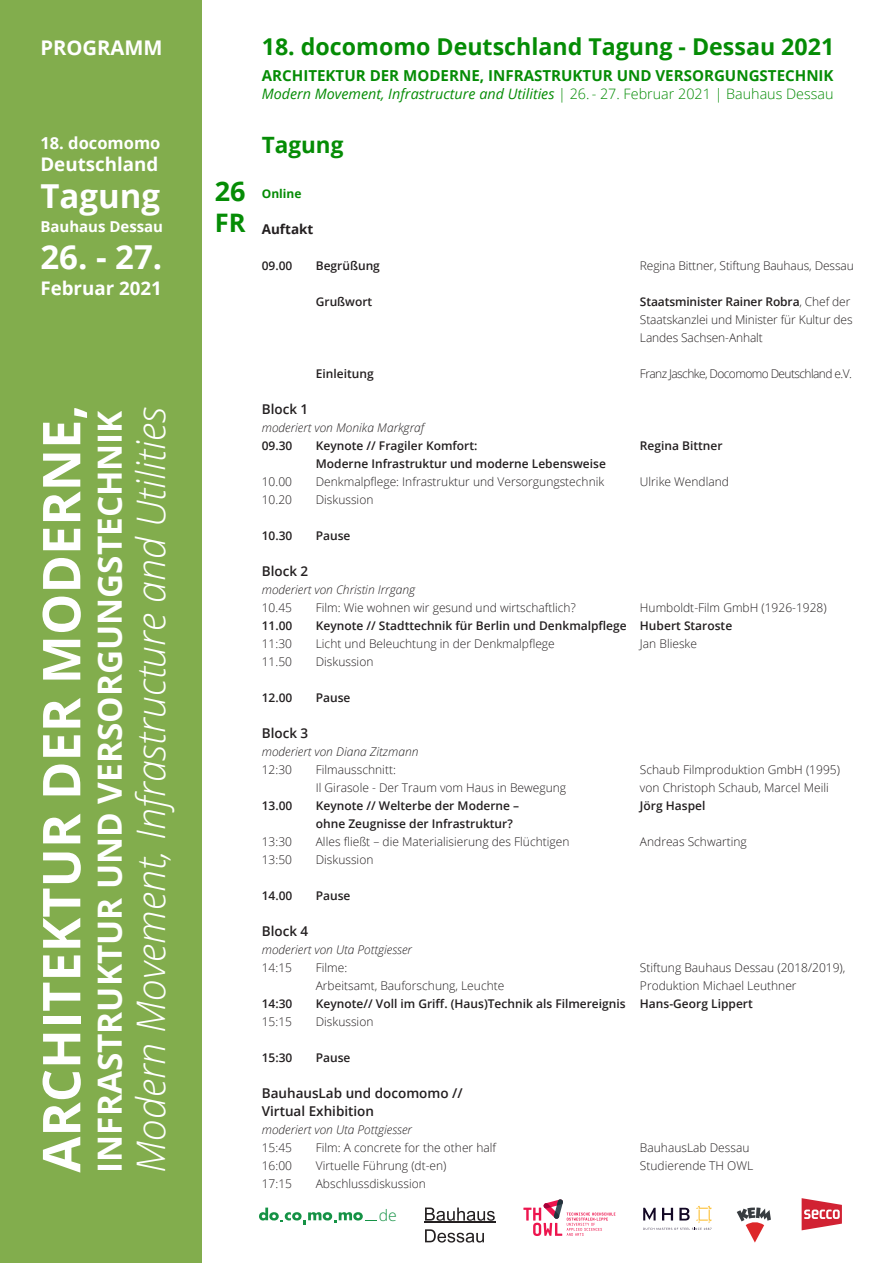
<style>
.page{position:relative;width:893px;height:1263px;background:#fff}
.page>*{position:absolute;margin:0;border:0;box-sizing:border-box;transform-origin:0 0}
.t1{font:700 52.2px "Open Sans";color:#fff}
.t2{font:italic 300 39.3px "Open Sans";color:#fff}
.t3{font:700 33.3px "Open Sans";color:#fff}
.t4{font:700 33px "Open Sans";color:#fff}
.t5{font:700 27px "Open Sans";color:#058c05}
.t6{font:700 25.5px "Open Sans";color:#058c05}
.t7{font:700 23.25px "Open Sans";color:#058c05}
.t8{font:700 22.5px "Open Sans";color:#058c05}
.t9{font:700 20.25px "Open Sans";color:#fff}
.t10{font:700 18.75px "Open Sans";color:#fff}
.t11{font:700 16.5px "Open Sans";color:#fff}
.t12{font:300 15.9px "Open Sans";color:#159245}
.t13{font:700 15.15px "Open Sans";color:#058c05}
.t14{font:700 15px "Open Sans";color:#fff}
.t15{font:italic 14.4px "Open Sans";color:#058c05}
.t16{font:600 13.5px "Open Sans";color:#231f20}
.t17{font:700 13.5px "Open Sans";color:#231f20}
.t18{font:300 12px/18px "Open Sans";color:#231f20}
.t19{font:600 12px "Open Sans";color:#231f20}
.t20{font:italic 300 12px "Open Sans";color:#231f20}
.t21{font:300 12px "Open Sans";letter-spacing:-.05em;color:#231f20}
.t22{font:700 12px "Open Sans";color:#058c05}
.s1{font-weight:300;font-style:normal}
.s2{font-weight:600}
</style>
<div class="page">
<div style="left:0;top:0;width:202px;height:1263px;background:#82ad4d"></div>
<svg style="left:259px;top:1207px;width:117px;height:18px"></svg>
<svg style="left:523px;top:1199px;width:92px;height:37px"></svg>
<svg style="left:425px;top:1207px;width:70px;height:14px"></svg>
<hr style="left:424px;top:1222px;width:71px;height:1px;background:#231f20">
<svg style="left:425px;top:1229px;width:59px;height:13px"></svg>
<svg style="left:643px;top:1206px;width:68px;height:24px"></svg>
<svg style="left:802px;top:1198px;width:40px;height:32px"></svg>
<svg style="left:737px;top:1207px;width:34px;height:35px"></svg>
<h3 class="t9" style="left:40px;top:33px;width:124px">PROGRAMM</h3>
<h3 class="t11" style="left:40px;top:131px;width:122px">18. docomomo</h3>
<h3 class="t10" style="left:40px;top:151px;width:119px">Deutschland</h3>
<h3 class="t4" style="left:40px;top:173px;width:121px">Tagung</h3>
<p class="t14" style="left:40px;top:216px;width:124px">Bauhaus Dessau</p>
<h3 class="t4" style="left:40px;top:234px;width:123px">26. - 27.</h3>
<h3 class="t10" style="left:40px;top:274px;width:123px">Februar 2021</h3>
<h1 class="t1" style="left:25px;top:1172px;width:770px;rotate:-90deg">ARCHITEKTUR DER MODERNE,</h1>
<h3 class="t3" style="left:86px;top:1172px;width:763px;rotate:-90deg">INFRASTRUKTUR UND VERSORGUNGSTECHNIK</h3>
<h2 class="t2" style="left:124px;top:1172px;width:767px;rotate:-90deg">Modern Movement, Infrastructure and Utilities</h2>
<p class="t5" style="left:215px;top:173px;width:32px">26</p>
<p class="t6" style="left:215px;top:205px;width:32px">FR</p>
<h3 class="t7" style="left:262px;top:30px;width:574px">18. docomomo Deutschland Tagung - Dessau 2021</h3>
<p class="t13" style="left:262px;top:64px;width:573px">ARCHITEKTUR DER MODERNE, INFRASTRUKTUR UND VERSORGUNGSTECHNIK</p>
<p class="t15" style="left:262px;top:84px;width:573px">Modern Movement, Infrastructure and Utilities <span class="s1">| 26.- 27. Februar 2021 | Bauhaus Dessau</span></p>
<p class="t8" style="left:262px;top:129px;width:83px">Tagung</p>
<p class="t22" style="left:262px;top:185px;width:41px">Online</p>
<p class="t17" style="left:262px;top:220px;width:53px">Auftakt</p>
<p class="t19" style="left:262px;top:257px;width:32px">09.00</p>
<p class="t19" style="left:316px;top:257px;width:66px">Begrüßung</p>
<p class="t19" style="left:316px;top:293px;width:58px">Grußwort</p>
<p class="t19" style="left:316px;top:365px;width:59px">Einleitung</p>
<p class="t16" style="left:262px;top:400px;width:48px">Block 1</p>
<p class="t20" style="left:262px;top:419px;width:164px">moderiert von Monika Markgraf</p>
<p class="t19" style="left:262px;top:437px;width:32px">09.30</p>
<p class="t19" style="left:316px;top:437px;width:163px">Keynote // Fragiler Komfort:</p>
<p class="t19" style="left:316px;top:455px;width:292px">Moderne Infrastruktur und moderne Lebensweise</p>
<p class="t18" style="left:262px;top:472px;width:32px">10.00</p>
<p class="t18" style="left:316px;top:472px;width:290px">Denkmalpflege: Infrastruktur und Versorgungstechnik</p>
<p class="t18" style="left:262px;top:490px;width:32px">10.20</p>
<p class="t18" style="left:316px;top:490px;width:59px">Diskussion</p>
<p class="t19" style="left:262px;top:527px;width:32px">10.30</p>
<p class="t19" style="left:316px;top:527px;width:36px">Pause</p>
<p class="t16" style="left:262px;top:562px;width:48px">Block 2</p>
<p class="t20" style="left:262px;top:581px;width:155px">moderiert von Christin Irrgang</p>
<p class="t18" style="left:262px;top:598px;width:32px">10.45</p>
<p class="t18" style="left:316px;top:598px;width:261px">Film: Wie wohnen wir gesund und wirtschaftlich?</p>
<p class="t19" style="left:262px;top:617px;width:32px">11.00</p>
<p class="t19" style="left:316px;top:617px;width:313px">Keynote // Stadttechnik für Berlin und Denkmalpflege</p>
<p class="t18" style="left:262px;top:634px;width:32px">11:30</p>
<p class="t18" style="left:316px;top:634px;width:241px">Licht und Beleuchtung in der Denkmalpflege</p>
<p class="t18" style="left:262px;top:652px;width:32px">11.50</p>
<p class="t18" style="left:316px;top:652px;width:59px">Diskussion</p>
<p class="t19" style="left:262px;top:689px;width:32px">12.00</p>
<p class="t19" style="left:316px;top:689px;width:36px">Pause</p>
<p class="t16" style="left:262px;top:724px;width:48px">Block 3</p>
<p class="t20" style="left:262px;top:743px;width:158px">moderiert von Diana Zitzmann</p>
<p class="t18" style="left:262px;top:760px;width:32px">12:30</p>
<p class="t18" style="left:316px;top:760px;width:82px">Filmausschnitt:</p>
<p class="t18" style="left:316px;top:778px;width:252px">Il Girasole - Der Traum vom Haus in Bewegung</p>
<p class="t19" style="left:262px;top:797px;width:32px">13.00</p>
<p class="t19" style="left:316px;top:797px;width:205px">Keynote // Welterbe der Moderne –</p>
<p class="t19" style="left:316px;top:815px;width:199px">ohne Zeugnisse der Infrastruktur?</p>
<p class="t18" style="left:262px;top:832px;width:32px">13:30</p>
<p class="t18" style="left:316px;top:832px;width:255px">Alles fließt – die Materialisierung des Flüchtigen</p>
<p class="t18" style="left:262px;top:850px;width:32px">13:50</p>
<p class="t18" style="left:316px;top:850px;width:59px">Diskussion</p>
<p class="t19" style="left:262px;top:887px;width:32px">14.00</p>
<p class="t19" style="left:316px;top:887px;width:36px">Pause</p>
<p class="t16" style="left:262px;top:922px;width:48px">Block 4</p>
<p class="t20" style="left:262px;top:941px;width:152px">moderiert von Uta Pottgiesser</p>
<p class="t18" style="left:262px;top:958px;width:32px">14:15</p>
<p class="t18" style="left:316px;top:958px;width:33px">Filme:</p>
<p class="t18" style="left:316px;top:976px;width:190px">Arbeitsamt, Bauforschung, Leuchte</p>
<p class="t19" style="left:262px;top:995px;width:32px">14:30</p>
<p class="t19" style="left:316px;top:995px;width:311px">Keynote// Voll im Griff. (Haus)Technik als Filmereignis</p>
<p class="t18" style="left:262px;top:1012px;width:32px">15:15</p>
<p class="t18" style="left:316px;top:1012px;width:59px">Diskussion</p>
<p class="t19" style="left:262px;top:1049px;width:32px">15:30</p>
<p class="t19" style="left:316px;top:1049px;width:36px">Pause</p>
<p class="t16" style="left:262px;top:1084px;width:202px">BauhausLab und docomomo //</p>
<p class="t16" style="left:262px;top:1102px;width:114px">Virtual Exhibition</p>
<p class="t20" style="left:262px;top:1121px;width:152px">moderiert von Uta Pottgiesser</p>
<p class="t18" style="left:262px;top:1138px;width:32px">15:45</p>
<p class="t18" style="left:316px;top:1138px;width:182px">Film: A concrete for the other half</p>
<p class="t18" style="left:262px;top:1156px;width:32px">16:00</p>
<p class="t18" style="left:316px;top:1156px;width:132px">Virtuelle Führung (dt-en)</p>
<p class="t18" style="left:262px;top:1174px;width:32px">17:15</p>
<p class="t18" style="left:316px;top:1174px;width:112px">Abschlussdiskussion</p>
<h3 class="t12" style="left:379px;top:1204px;width:20px">de</h3>
<p class="t18" style="left:640px;top:256px;width:215px">Regina Bittner, Stiftung Bauhaus, Dessau</p>
<p class="t18" style="left:640px;top:292px;width:214px"><span class="s2">Staatsminister Rainer Robra</span>, Chef der<br>Staatskanzlei und Minister für Kultur des<br>Landes Sachsen-Anhalt</p>
<p class="t21" style="left:640px;top:365px;width:213px">Franz Jaschke, Docomomo Deutschland e.V.</p>
<p class="t19" style="left:640px;top:437px;width:84px">Regina Bittner</p>
<p class="t18" style="left:640px;top:472px;width:91px">Ulrike Wendland</p>
<p class="t18" style="left:640px;top:598px;width:188px">Humboldt-Film GmbH (1926-1928)</p>
<p class="t19" style="left:640px;top:617px;width:94px">Hubert Staroste</p>
<p class="t18" style="left:640px;top:634px;width:59px">Jan Blieske</p>
<p class="t18" style="left:640px;top:760px;width:201px">Schaub Filmproduktion GmbH (1995)</p>
<p class="t18" style="left:640px;top:778px;width:190px">von Christoph Schaub, Marcel Meili</p>
<p class="t19" style="left:640px;top:797px;width:67px">Jörg Haspel</p>
<p class="t18" style="left:640px;top:832px;width:108px">Andreas Schwarting</p>
<p class="t18" style="left:640px;top:958px;width:207px">Stiftung Bauhaus Dessau (2018/2019),<br>Produktion Michael Leuthner</p>
<p class="t19" style="left:640px;top:995px;width:114px">Hans-Georg Lippert</p>
<p class="t18" style="left:640px;top:1138px;width:111px">BauhausLab Dessau</p>
<p class="t18" style="left:640px;top:1156px;width:115px">Studierende TH OWL</p>
</div>
